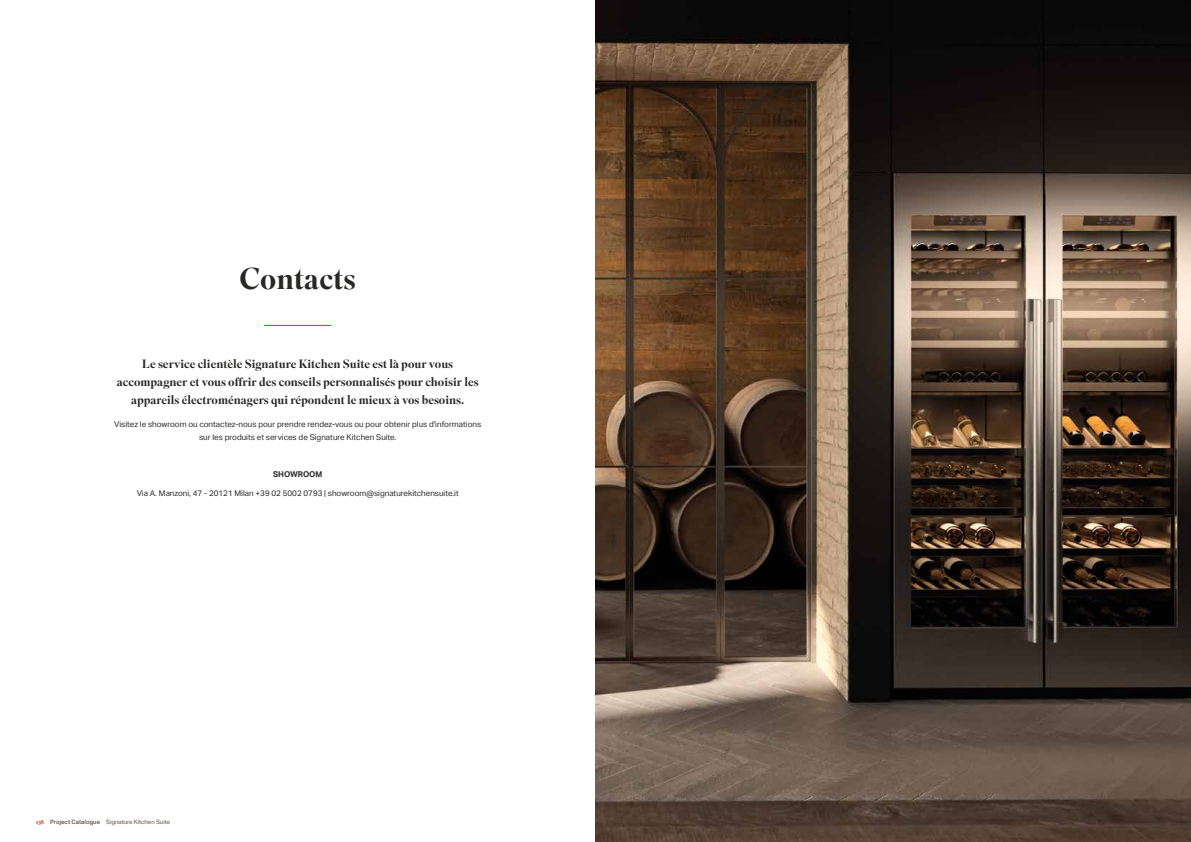
<style>
.page{position:relative;width:1191px;height:842px;background:#fff}
.page>*{position:absolute;margin:0;border:0;box-sizing:border-box;transform-origin:0 0}
.t1{font:500 30px "Superior Title";color:#282827}
.t2{font:500 12px/18px "Superior Title";color:#282827;text-align:center}
.t3{font:8px/13px "Aktiv Grotesk";color:#282827;text-align:center}
.t4{font:700 8px "Aktiv Grotesk";color:#282827}
.t5{font:6px "Aktiv Grotesk";color:#5c4e47}
.s1{font-family:"Superior Title";font-weight:500;color:#d4310f}
.s2{font-weight:500}
</style>
<div class="page">
<hr style="left:264px;top:325px;width:67px;height:1px;background:#d4310f">
<img style="left:595px;top:0;width:596px;height:842px">
<h1 class="t1" style="left:239px;top:260px;width:118px">Contacts</h1>
<h2 class="t2" style="left:117px;top:356px;width:363px">Le service clientèle Signature Kitchen Suite est là pour vous accompagner et vous offrir des conseils personnalisés pour choisir les appareils électroménagers qui répondent le mieux à vos besoins.</h2>
<p class="t3" style="left:114px;top:417px;width:368px">Visitez le showroom ou contactez-nous pour prendre rendez-vous ou pour obtenir plus d'informations sur les produits et services de Signature Kitchen Suite.</p>
<p class="t4" style="left:273px;top:470px;width:51px">SHOWROOM</p>
<p class="t3" style="left:137px;top:486px;width:324px">Via A. Manzoni, 47 - 20121 Milan +39 02 5002 0793 | showroom@signaturekitchensuite.it</p>
<p class="t5" style="left:36px;top:818px;width:136px"><span class="s1">138</span> <span class="s2">Project Catalogue</span> Signature Kitchen Suite</p>
</div>
